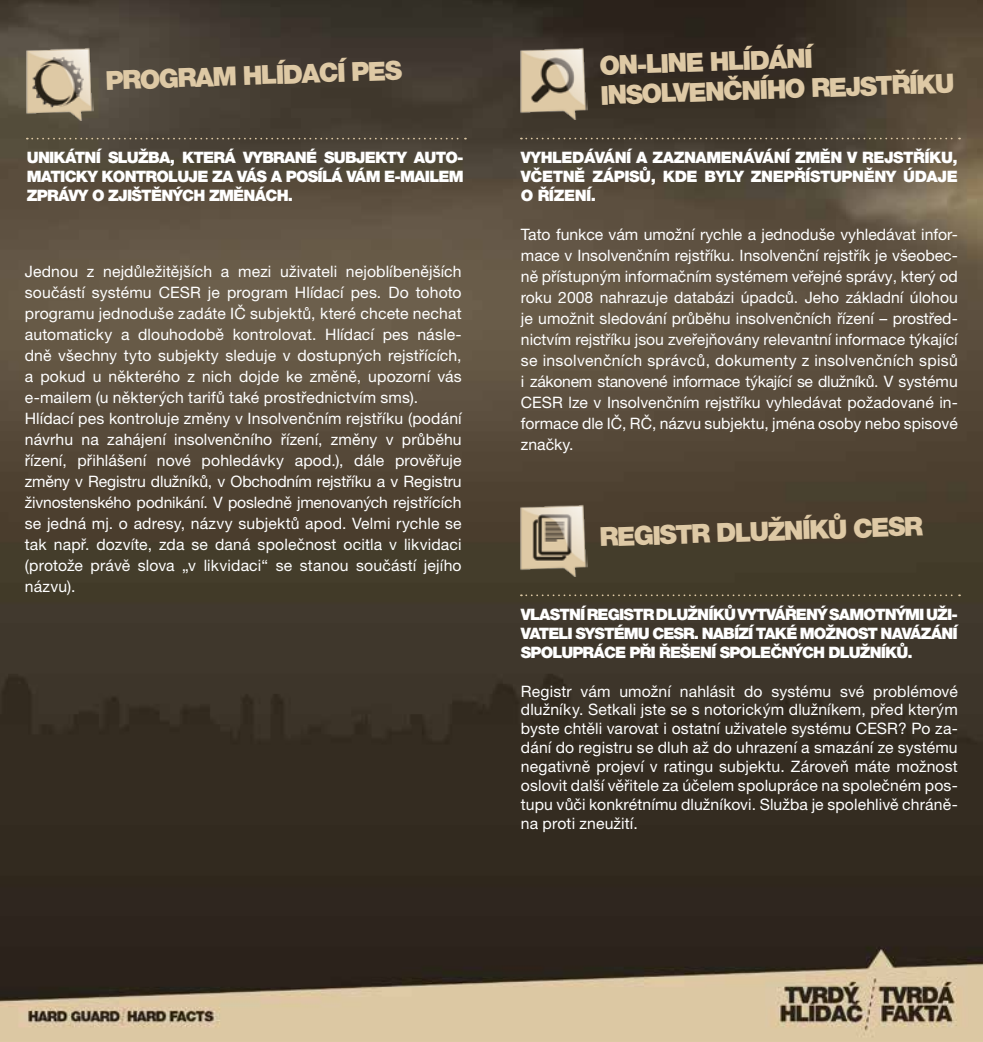
<style>
.page{position:relative;width:983px;height:1042px;background:#fff}
.page>*{position:absolute;margin:0;border:0;box-sizing:border-box;transform-origin:0 0}
.t1{font:900 26.25px/29.8px "Helvetica Neue CE";color:#dec9a5}
.t2{font:15.75px/21px "Helvetica Neue CE";letter-spacing:.01em;color:#fff;text-align:justify}
.t3{font:900 15.75px/18.9px "Helvetica Neue CE";letter-spacing:-.05em;color:#fff;text-align:justify}
</style>
<div class="page">
<img style="left:0;top:0;width:982px;height:1042px">
<img style="left:27px;top:48px;width:67px;height:72px">
<svg style="left:27px;top:138px;width:439px;height:1px"></svg>
<img style="left:521px;top:48px;width:66px;height:72px">
<svg style="left:521px;top:138px;width:438px;height:1px"></svg>
<img style="left:521px;top:504px;width:66px;height:73px">
<svg style="left:521px;top:594px;width:438px;height:2px"></svg>
<h1 class="t1" style="left:105px;top:68px;width:280px;rotate:-2deg">PR OGR AM HLÍDACÍ PES</h1>
<p class="t3" style="left:27px;top:149px;width:438px">UNIKÁTNÍ SLUŽBA, KTERÁ VYBRANÉ SUBJEKTY AUTO-MATICKY KONTROLUJE ZA VÁS A POSÍLÁ VÁM E-MAILEM ZPRÁVY O ZJIŠTĚNÝCH ZMĚNÁCH.</p>
<p class="t2" style="left:25px;top:263px;width:438px;text-align:left">Jednou z nejdůležitějších a mezi uživateli nejoblíbenějších součástí systému CESR je program Hlídací pes. Do tohoto programu jednoduše zadáte IČ subjektů, které chcete nechat automaticky a dlouhodobě kontrolovat. Hlídací pes násle&shy;dně všechny tyto subjekty sleduje v dostupných rejstřících, a pokud u některého z nich dojde ke změně, upozorní vás e-mailem (u některých tarifů také prostřednictvím sms).<br>Hlídací pes kontroluje změny v Insolvenčním rejstříku (podání návrhu na zahájení insolvenčního řízení, změny v průběhu řízení, přihlášení nové pohledávky apod.), dále prověřuje změny v Registru dlužníků, v Obchodním rejstříku a v Registru živnostenského podnikání. V posledně jmenovaných rejstřících se jedná mj. o adresy, názvy subjektů apod. Velmi rychle se tak např. dozvíte, zda se daná společnost ocitla v likvidaci (protože právě slova „v likvidaci“ se stanou součástí jejího názvu).</p>
<h1 class="t1" style="left:598px;top:53px;width:356px;rotate:-2deg">ON-LINE HLÍDÁNÍ<br>INSOLVENČNÍHO RE JSTŘÍKU</h1>
<p class="t3" style="left:521px;top:149px;width:438px">VYHLEDÁVÁNÍ A ZAZNAMENÁVÁNÍ ZMĚN V REJSTŘÍKU, VČETNĚ ZÁPISŮ, KDE BYLY ZNEPŘÍSTUPNĚNY ÚDAJE O ŘÍZENÍ.</p>
<p class="t2" style="left:521px;top:225px;width:438px">Tato funkce vám umožní rychle a jednoduše vyhledávat infor&shy;mace v Insolvenčním rejstříku. Insolvenční rejstřík je všeobec&shy;ně přístupným informačním systémem veřejné správy, který od roku 2008 nahrazuje databázi úpadců. Jeho základní úlohou je umožnit sledování průběhu insolvenčních řízení – prostřed&shy;nictvím rejstříku jsou zveřejňovány relevantní informace týkající se insolvenčních správců, dokumenty z insolvenčních spisů i zákonem stanovené informace týkající se dlužníků. V systému CESR lze v Insolvenčním rejstříku vyhledávat požadované in&shy;formace dle IČ, RČ, názvu subjektu, jména osoby nebo spisové značky.</p>
<h1 class="t1" style="left:598px;top:524px;width:325px;rotate:-2deg">REGISTR DLUŽNÍKŮ CESR</h1>
<p class="t3" style="left:521px;top:606px;width:438px">VLASTNÍ REGISTR DLUŽNÍKŮ VYTVÁŘENÝ SAMOTNÝMI UŽI-VATELI SYSTÉMU CESR. NABÍZÍ TAKÉ MOŽNOST NAVÁZÁNÍ SPOLUPRÁCE PŘI ŘEŠENÍ SPOLEČNÝCH DLUŽNÍKŮ.</p>
<p class="t2" style="left:521px;top:683px;width:438px;line-height:18.9px">Registr vám umožní nahlásit do systému své problémové dlužníky. Setkali jste se s notorickým dlužníkem, před kterým byste chtěli varovat i ostatní uživatele systému CESR? Po za&shy;dání do registru se dluh až do uhrazení a smazání ze systému negativně projeví v ratingu subjektu. Zároveň máte možnost oslovit další věřitele za účelem spolupráce na společném pos&shy;tupu vůči konkrétnímu dlužníkovi. Služba je spolehlivě chráně&shy;na proti zneužití.</p>
</div>
